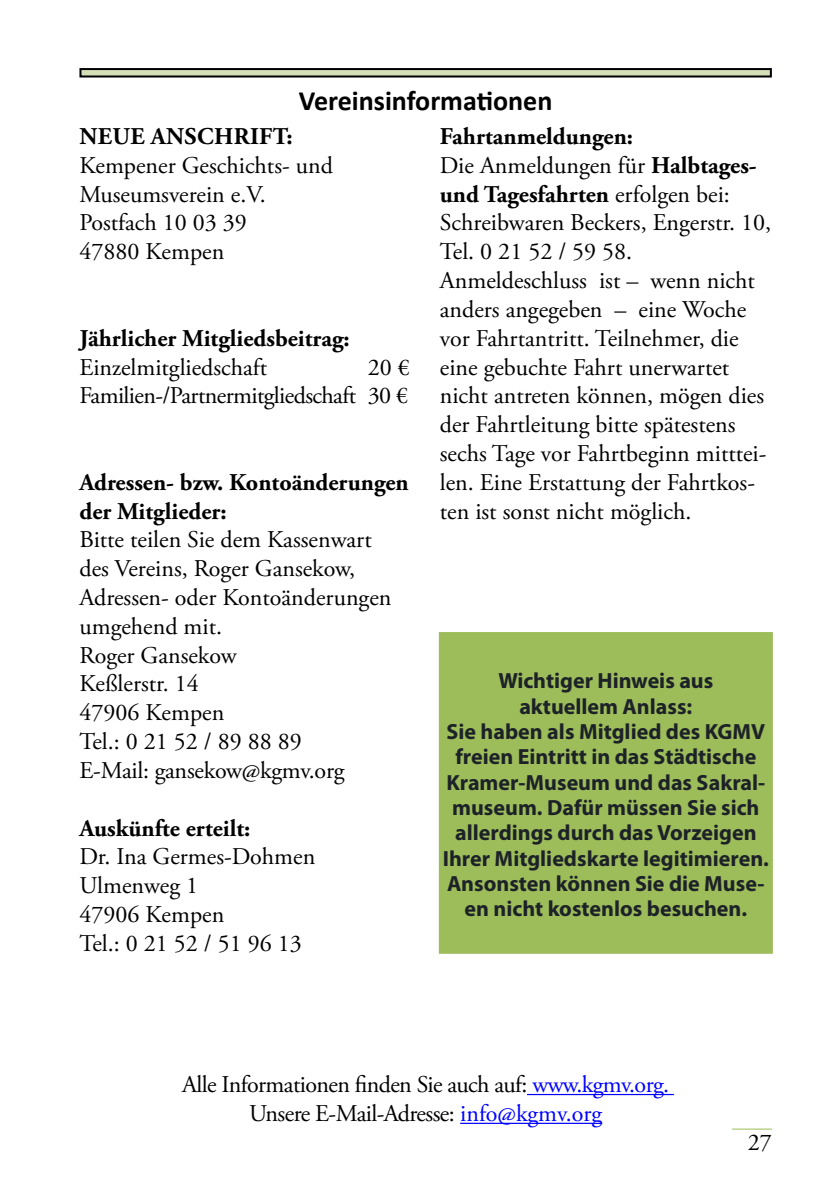
<style>
.page{position:relative;width:840px;height:1191px;background:#fff}
.page>*{position:absolute;margin:0;border:0;box-sizing:border-box;transform-origin:0 0}
.t1{font:700 28px "Calibri";color:#000}
.t2{font:24px/28.8px "Adobe Garamond Pro";color:#000}
.t3{font:24px/28.8px "Adobe Garamond Pro";letter-spacing:-.025em;color:#000;text-align:right}
.t4{font:700 24px/28.8px "Adobe Garamond Pro";color:#000}
.t5{font:700 22px/25.2px "Myriad Pro";color:#1d2228;text-align:center}
.s1{font-weight:700}
.s2{color:#00f}
</style>
<div class="page">
<div style="left:80px;top:69px;width:690px;height:7px;background:#d4dfb7"></div>
<div style="left:79px;top:68px;width:692px;height:9px;border:2px solid #000"></div>
<hr style="left:731px;top:1128px;width:40px;height:1px;background:#9dbc5a">
<hr style="left:526px;top:1094px;width:147px;height:1px;background:#00f">
<hr style="left:460px;top:1122px;width:142px;height:2px;background:#00f">
<div style="left:439px;top:633px;width:332px;height:319px;background:#9dbc5a"></div>
<div style="left:438px;top:632px;width:334px;height:321px;border:2px solid #9dbc5a"></div>
<p class="t1" style="left:299px;top:83px;width:255px">Vereinsinformationen</p>
<p class="t4" style="left:80px;top:122px;width:214px">Neue Anschrift:</p>
<p class="t2" style="left:79px;top:152px;width:255px">Kempener Geschichts- und<br>Museumsverein e.V.<br>Postfach 10 03 39<br>47880 Kempen</p>
<p class="t4" style="left:79px;top:324px;width:272px">Jährlicher Mitgliedsbeitrag:</p>
<p class="t2" style="left:79px;top:353px;width:189px">Einzelmitgliedschaft</p>
<p class="t3" style="left:79px;top:353px;width:332px">20 €<br>Familien-/Partnermitgliedschaft 30 €</p>
<p class="t4" style="left:79px;top:468px;width:330px">Adressen- bzw. Kontoänderungen der Mitglieder:</p>
<p class="t2" style="left:79px;top:526px;width:313px">Bitte teilen Sie dem Kassenwart des Vereins, Roger Gansekow,<br>Adressen- oder Kontoänderungen umgehend mit.<br>Roger Gansekow<br>Keßlerstr. 14<br>47906 Kempen<br>Tel.: 0 21 52 / 89 88 89<br>E-Mail: gansekow@kgmv.org</p>
<p class="t4" style="left:79px;top:814px;width:172px">Auskünfte erteilt:</p>
<p class="t2" style="left:79px;top:843px;width:237px">Dr. Ina Germes-Dohmen<br>Ulmenweg 1<br>47906 Kempen<br>Tel.: 0 21 52 / 51 96 13</p>
<p class="t2" style="left:439px;top:123px;width:332px"><span class="s1">Fahrtanmeldungen:<br></span>Die Anmeldungen für <span class="s1">Halbtages&shy;und Tagesfahrten</span> erfolgen bei:<br>Schreibwaren Beckers, Engerstr. 10,<br>Tel. 0 21 52 / 59 58.<br>Anmeldeschluss ist – wenn nicht anders angegeben – eine Woche vor Fahrtantritt. Teilnehmer, die eine gebuchte Fahrt unerwartet nicht antreten können, mögen dies der Fahrtleitung bitte spätestens sechs Tage vor Fahrtbeginn mitttei&shy;len. Eine Erstattung der Fahrtkos&shy;ten ist sonst nicht möglich.</p>
<p class="t5" style="left:442px;top:667px;width:327px">Wichtiger Hinweis aus<br>aktuellem Anlass:<br>Sie haben als Mitglied des KGMV freien Eintritt in das Städtische<br>Kramer-Museum und das Sakral&shy;museum. Dafür müssen Sie sich allerdings durch das Vorzeigen<br>Ihrer Mitgliedskarte legitimieren.<br>Ansonsten können Sie die Muse&shy;en nicht kostenlos besuchen.</p>
<p class="t3" style="left:182px;top:1071px;width:488px;text-align:center">Alle Informationen finden Sie auch auf: <span class="s2">www.kgmv.org.<br></span>Unsere E-Mail-Adresse: <span class="s2">info@kgmv.org</span></p>
<p class="t2" style="left:747px;top:1128px;width:25px">27</p>
</div>
